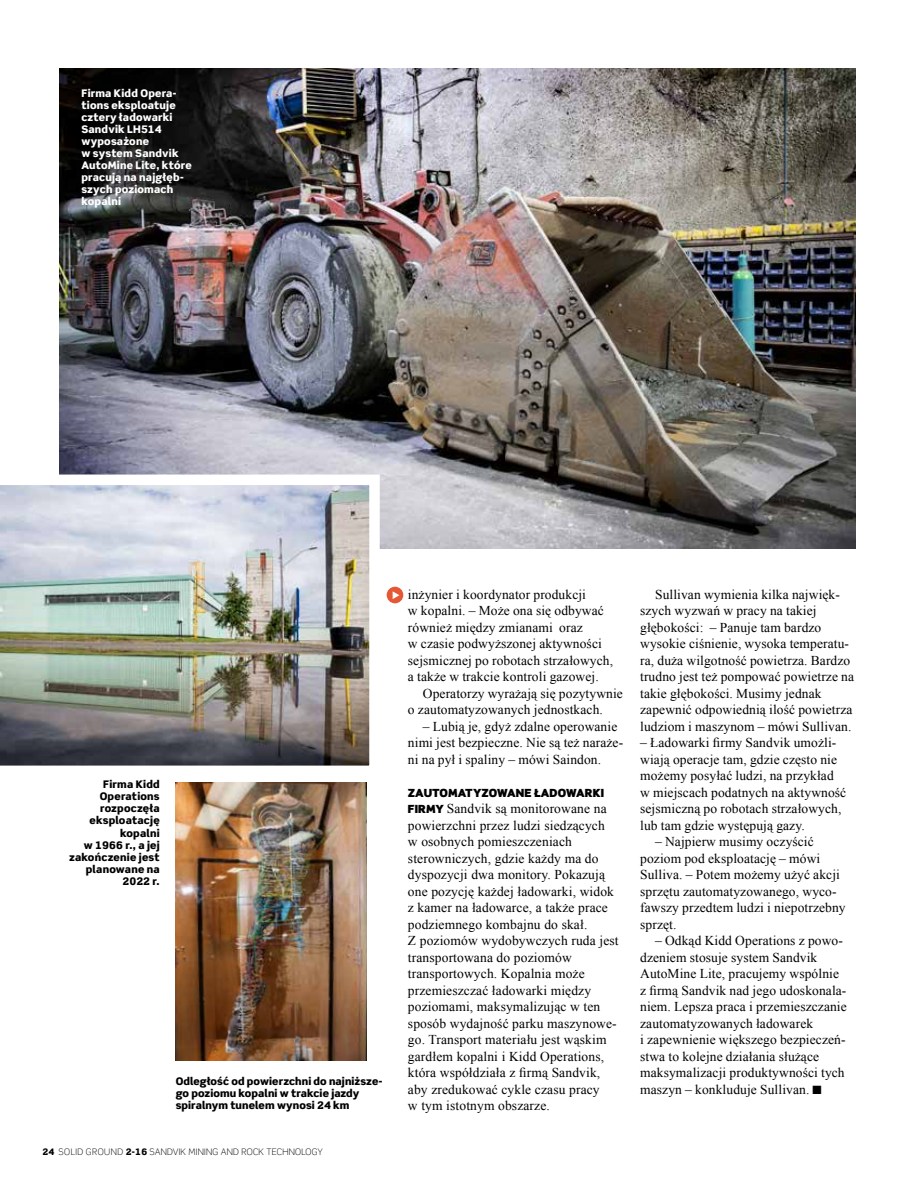
<style>
.page{position:relative;width:915px;height:1191px;background:#fff}
.page>*{position:absolute;margin:0;border:0;box-sizing:border-box;transform-origin:0 0}
.t1{font:13.5px/16.5px "Times New Roman WGL";letter-spacing:.01em;color:#000}
.t2{font:900 11.25px "Scene Pro";letter-spacing:.01em;color:#000}
.t3{font:900 10.5px/12px "Scene Pro";letter-spacing:.01em;color:#000}
.t4{font:900 10.5px/12px "Scene Pro";letter-spacing:.02em;color:#fff}
.t5{font:300 9px "Scene Pro";letter-spacing:.025em;color:#000}
.s1{font-weight:900}
.s2{font-family:"Scene Pro";font-weight:900;font-size:11.25px}
</style>
<div class="page">
<hr style="left:914px;top:0;width:1px;height:1191px;background:#000">
<img style="left:60px;top:68px;width:795px;height:481px">
<img style="left:176px;top:782px;width:191px;height:278px">
<div style="left:386px;top:586px;width:17px;height:17px;background:#e65834;border-radius:50%"></div>
<img style="left:0;top:474px;width:379px;height:292px">
<p class="t4" style="left:81px;top:87px;width:112px">Firma Kidd Opera&shy;tions eksploatuje cztery ładowarki<br>Sandvik LH514 wyposażone<br>w system Sandvik<br>AutoMine Lite, które pracują na najgłęb&shy;szych poziomach kopalni</p>
<p class="t3" style="left:69px;top:778px;width:92px;text-align:right">Firma Kidd<br>Operations rozpoczęła eksploatację kopalni<br>w 1966 r., a jej zakończenie jest planowane na<br>2022 r.</p>
<p class="t3" style="left:176px;top:1074px;width:208px">Odległość od powierzchni do najniższe&shy;go poziomu kopalni w trakcie jazdy spiralnym tunelem wynosi 24 km</p>
<p class="t5" style="left:43px;top:1146px;width:282px"><span class="s1">24</span> SOLID GROUND <span class="s1">2-16</span> SANDVIK MINING AND ROCK TECHNOLOGY</p>
<p class="t1" style="left:408px;top:586px;width:206px">inżynier i koordynator produkcji<br>w kopalni. – Może ona się odbywać również między zmianami oraz<br>w czasie podwyższonej aktywności sejsmicznej po robotach strzałowych, a także w trakcie kontroli gazowej.</p>
<p class="t1" style="left:408px;top:685px;width:216px;text-indent:15px">Operatorzy wyrażają się pozytywnie o zautomatyzowanych jednostkach.</p>
<p class="t1" style="left:408px;top:718px;width:217px;text-indent:15px">– Lubią je, gdyż zdalne operowanie nimi jest bezpieczne. Nie są też naraże&shy;ni na pył i spaliny – mówi Saindon.</p>
<p class="t2" style="left:408px;top:785px;width:197px">ZAUTOMATYZOWANE ŁADOWARKI</p>
<p class="t1" style="left:408px;top:800px;width:212px"><span class="s2">FIRMY</span> Sandvik są monitorowane na powierzchni przez ludzi siedzących<br>w osobnych pomieszczeniach sterowniczych, gdzie każdy ma do dyspozycji dwa monitory. Pokazują one pozycję każdej ładowarki, widok z kamer na ładowarce, a także prace podziemnego kombajnu do skał.<br>Z poziomów wydobywczych ruda jest transportowana do poziomów transportowych. Kopalnia może przemieszczać ładowarki między poziomami, maksymalizując w ten sposób wydajność parku maszynowe&shy;go. Transport materiału jest wąskim gardłem kopalni i Kidd Operations, która współdziała z firmą Sandvik, aby zredukować cykle czasu pracy<br>w tym istotnym obszarze.</p>
<p class="t1" style="left:640px;top:586px;width:215px;text-indent:15px">Sullivan wymienia kilka najwięk&shy;szych wyzwań w pracy na takiej głębokości: – Panuje tam bardzo wysokie ciśnienie, wysoka temperatu&shy;ra, duża wilgotność powietrza. Bardzo trudno jest też pompować powietrze na takie głębokości. Musimy jednak zapewnić odpowiednią ilość powietrza ludziom i maszynom – mówi Sullivan.</p>
<p class="t1" style="left:640px;top:734px;width:207px">– Ładowarki firmy Sandvik umożli&shy;wiają operacje tam, gdzie często nie możemy posyłać ludzi, na przykład w miejscach podatnych na aktywność sejsmiczną po robotach strzałowych, lub tam gdzie występują gazy.</p>
<p class="t1" style="left:640px;top:833px;width:207px;text-indent:15px">– Najpierw musimy oczyścić poziom pod eksploatację – mówi<br>Sulliva. – Potem możemy użyć akcji sprzętu zautomatyzowanego, wyco&shy;fawszy przedtem ludzi i niepotrzebny sprzęt.</p>
<p class="t1" style="left:640px;top:932px;width:208px;text-indent:15px">– Odkąd Kidd Operations z powo&shy;dzeniem stosuje system Sandvik AutoMine Lite, pracujemy wspólnie z firmą Sandvik nad jego udoskonala&shy;niem. Lepsza praca i przemieszczanie zautomatyzowanych ładowarek<br>i zapewnienie większego bezpieczeń&shy;stwa to kolejne działania służące maksymalizacji produktywności tych maszyn – konkluduje Sullivan. ■</p>
</div>
